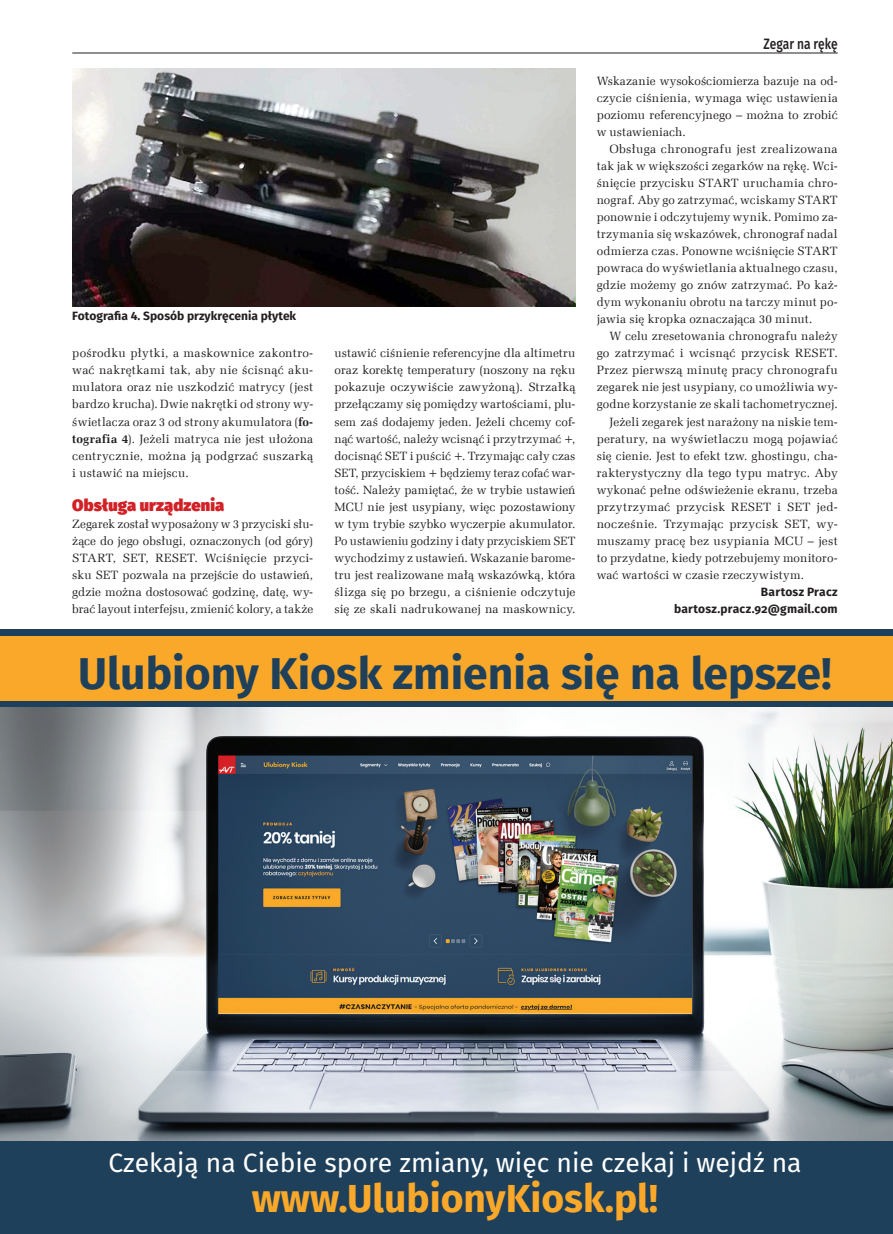
<style>
.page{position:relative;width:893px;height:1234px;background:#fff}
.page>*{position:absolute;margin:0;border:0;box-sizing:border-box;transform-origin:0 0}
.t1{font:700 44.4px "Fira Sans";color:#1e405b}
.t2{font:700 39px "Fira Sans";color:#faa82a}
.t3{font:26.4px "Fira Sans";color:#fff}
._3_Srodtytul{font:900 16.5px "Fira Sans";letter-spacing:.005em;color:#d12126}
.t4{font:500 15px "Fira Sans";color:#231f20;scale:.8 1}
._1_Body{font:12px/17px "Zapf Ellipt EU";letter-spacing:.015em;color:#231f20;text-align:justify}
._0_autor{font:700 12px "Fira Sans";letter-spacing:.015em;color:#231f20}
._4_Podpis{font:700 12px "Fira Sans";color:#231f20}
.s1{font-weight:700}
</style>
<div class="page">
<hr style="left:72px;top:53px;width:766px;height:1px;background:#231f20">
<img style="left:72px;top:68px;width:503px;height:238px">
<div style="left:0;top:629px;width:893px;height:604px;background:#1e405b"></div>
<div style="left:0;top:635px;width:893px;height:65px;background:#faa82a"></div>
<img style="left:0;top:707px;width:893px;height:433px">
<p class="t4" style="left:763px;top:32px;width:94px">Zegar na rękę</p>
<p class="_1_Body" style="left:597px;top:73px;width:242px">Wskazanie wysokościomierza bazuje na od&shy;czycie ciśnienia, wymaga więc ustawienia poziomu referencyjnego – można to zrobić w ustawieniach.</p>
<p class="_1_Body" style="left:597px;top:141px;width:242px;text-indent:13px">Obsługa chronografu jest zrealizowana tak jak w większości zegarków na rękę. Wci&shy;śnięcie przycisku START uruchamia chro&shy;nograf. Aby go zatrzymać, wciskamy START ponownie i odczytujemy wynik. Pomimo za&shy;trzymania się wskazówek, chronograf nadal odmierza czas. Ponowne wciśnięcie START powraca do wyświetlania aktualnego czasu, gdzie możemy go znów zatrzymać. Po każ&shy;dym wykonaniu obrotu na tarczy minut po&shy;jawia się kropka oznaczająca 30 minut.</p>
<p class="_1_Body" style="left:597px;top:328px;width:242px;text-indent:13px">W celu zresetowania chronografu należy go zatrzymać i wcisnąć przycisk RESET.<br>Przez pierwszą minutę pracy chronografu zegarek nie jest usypiany, co umożliwia wy&shy;godne korzystanie ze skali tachometrycznej.</p>
<p class="_1_Body" style="left:597px;top:413px;width:242px;text-indent:13px">Jeżeli zegarek jest narażony na niskie tem&shy;peratury, na wyświetlaczu mogą pojawiać się cienie. Jest to efekt tzw. ghostingu, cha&shy;rakterystyczny dla tego typu matryc. Aby wykonać pełne odświeżenie ekranu, trzeba przytrzymać przycisk RESET i SET jed&shy;nocześnie. Trzymając przycisk SET, wy&shy;muszamy pracę bez usypiania MCU – jest to przydatne, kiedy potrzebujemy monitoro&shy;wać wartości w czasie rzeczywistym.</p>
<p class="_0_autor" style="left:761px;top:581px;width:78px">Bartosz Pracz</p>
<p class="_0_autor" style="left:674px;top:598px;width:165px">bartosz.pracz.92@gmail.com</p>
<p class="_4_Podpis" style="left:72px;top:306px;width:225px">Fotografia 4. Sposób przykręcenia płytek</p>
<p class="_1_Body" style="left:334px;top:345px;width:242px">ustawić ciśnienie referencyjne dla altimetru oraz korektę temperatury (noszony na ręku pokazuje oczywiście zawyżoną). Strzałką przełączamy się pomiędzy wartościami, plu&shy;sem zaś dodajemy jeden. Jeżeli chcemy cof&shy;nąć wartość, należy wcisnąć i przytrzymać +, docisnąć SET i puścić +. Trzymając cały czas SET, przyciskiem + będziemy teraz cofać war&shy;tość. Należy pamiętać, że w trybie ustawień MCU nie jest usypiany, więc pozostawiony w tym trybie szybko wyczerpie akumulator.<br>Po ustawieniu godziny i daty przyciskiem SET wychodzimy z ustawień. Wskazanie barome&shy;tru jest realizowane małą wskazówką, która ślizga się po brzegu, a ciśnienie odczytuje się ze skali nadrukowanej na maskownicy.</p>
<p class="_1_Body" style="left:72px;top:345px;width:242px">pośrodku płytki, a maskownice zakontro&shy;wać nakrętkami tak, aby nie ścisnąć aku&shy;mulatora oraz nie uszkodzić matrycy (jest bardzo krucha). Dwie nakrętki od strony wy&shy;świetlacza oraz 3 od strony akumulatora (<span class="s1">fo&shy;tografia 4</span>). Jeżeli matryca nie jest ułożona centrycznie, można ją podgrzać suszarką i ustawić na miejscu.</p>
<p class="_3_Srodtytul" style="left:72px;top:489px;width:153px">Obsługa urządzenia</p>
<p class="_1_Body" style="left:72px;top:515px;width:242px">Zegarek został wyposażony w 3 przyciski słu&shy;żące do jego obsługi, oznaczonych (od góry)<br>START, SET, RESET. Wciśnięcie przyci&shy;sku SET pozwala na przejście do ustawień, gdzie można dostosować godzinę, datę, wy&shy;brać layout interfejsu, zmienić kolory, a także</p>
<p class="t1" style="left:78px;top:635px;width:755px">Ulubiony Kiosk zmienia się na lepsze!</p>
<p class="t3" style="left:108px;top:1142px;width:695px">Czekają na Ciebie spore zmiany, więc nie czekaj i wejdź na</p>
<p class="t2" style="left:252px;top:1165px;width:408px">www.UlubionyKiosk.pl!</p>
</div>
